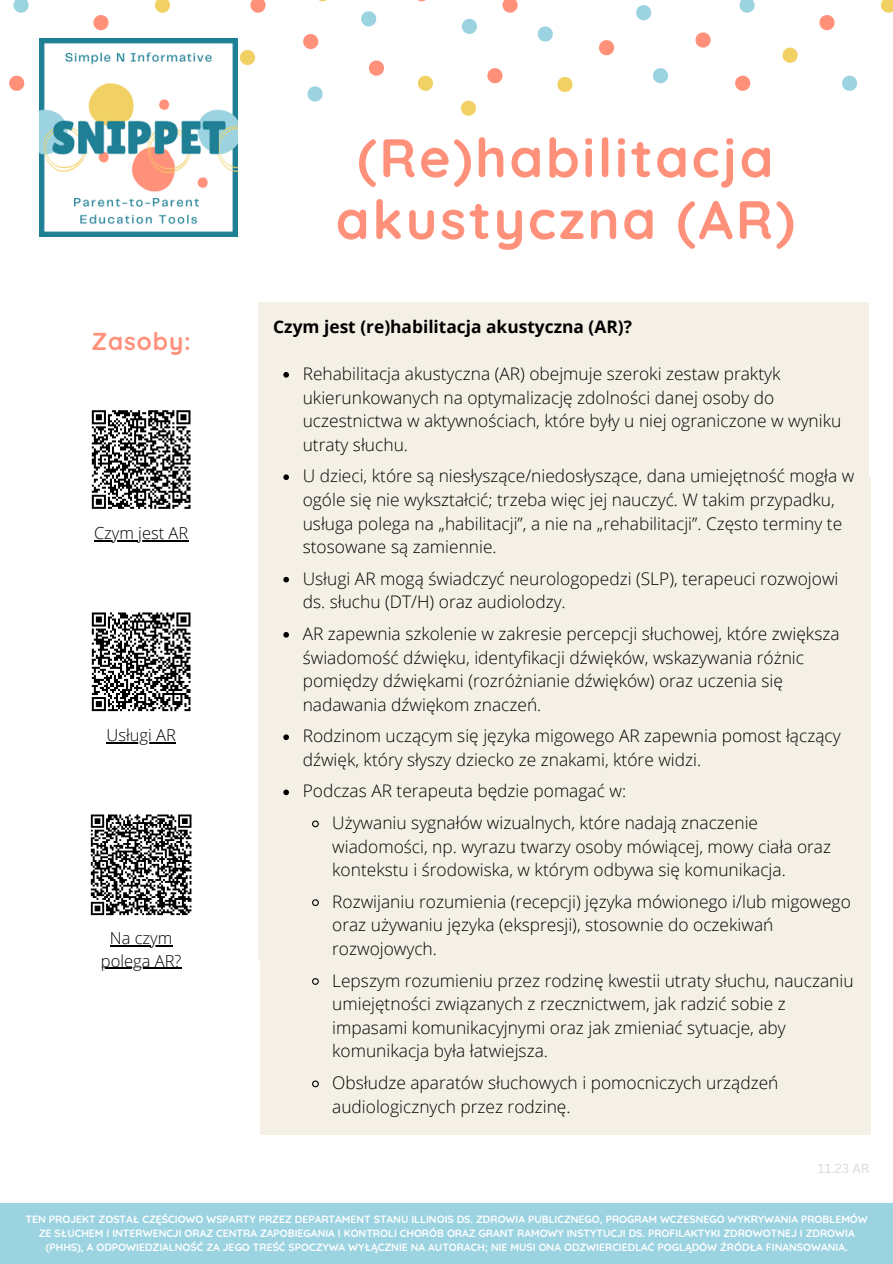
<style>
.page{position:relative;width:893px;height:1264px;background:#fff}
.page>*{position:absolute;margin:0;border:0;box-sizing:border-box;transform-origin:0 0}
.t1{font:700 54px/61.8px "Quicksand";letter-spacing:.05em;color:#ff917b;text-align:center}
.t2{font:700 24.3px "Quicksand";letter-spacing:.04em;color:#ff917b}
.t3{font:300 17.4px/23.7px "Open Sans";color:#000}
.t4{font:700 17.4px "Open Sans";color:#000}
.t5{font:300 16.5px/22.5px "Open Sans";color:#000;text-align:center}
.t6{font:12.75px "Canva Sans";color:#d9d9d9}
.t7{font:700 10.5px/14px "Quicksand";color:#fff;text-align:center}
</style>
<div class="page">
<svg style="left:13px;top:0;width:16px;height:13px"></svg>
<svg style="left:307px;top:86px;width:15px;height:15px"></svg>
<svg style="left:361px;top:11px;width:15px;height:15px"></svg>
<svg style="left:155px;top:0;width:15px;height:13px"></svg>
<svg style="left:240px;top:50px;width:15px;height:15px"></svg>
<svg style="left:418px;top:76px;width:15px;height:15px"></svg>
<svg style="left:9px;top:76px;width:15px;height:15px"></svg>
<svg style="left:250px;top:0;width:15px;height:13px"></svg>
<svg style="left:93px;top:15px;width:15px;height:15px"></svg>
<svg style="left:303px;top:34px;width:15px;height:15px"></svg>
<svg style="left:369px;top:61px;width:15px;height:15px"></svg>
<svg style="left:739px;top:0;width:15px;height:13px"></svg>
<svg style="left:842px;top:76px;width:15px;height:15px"></svg>
<svg style="left:636px;top:5px;width:15px;height:15px"></svg>
<svg style="left:653px;top:68px;width:15px;height:15px"></svg>
<svg style="left:537px;top:26px;width:16px;height:16px"></svg>
<svg style="left:462px;top:19px;width:15px;height:15px"></svg>
<svg style="left:880px;top:0;width:12px;height:13px"></svg>
<svg style="left:557px;top:77px;width:15px;height:15px"></svg>
<svg style="left:461px;top:101px;width:15px;height:15px"></svg>
<svg style="left:782px;top:48px;width:15px;height:15px"></svg>
<svg style="left:695px;top:32px;width:15px;height:16px"></svg>
<svg style="left:735px;top:76px;width:15px;height:15px"></svg>
<svg style="left:487px;top:68px;width:15px;height:15px"></svg>
<svg style="left:502px;top:0;width:15px;height:13px"></svg>
<svg style="left:819px;top:15px;width:15px;height:15px"></svg>
<svg style="left:599px;top:40px;width:15px;height:15px"></svg>
<div style="left:259px;top:302px;width:610px;height:657px;background:#f4f0e5"></div>
<div style="left:0;top:1203px;width:892px;height:60px;background:#9cd3e1"></div>
<div style="left:260px;top:477px;width:610px;height:657px;background:#f4f0e5"></div>
<svg style="left:283px;top:372px;width:6px;height:5px"></svg>
<svg style="left:283px;top:474px;width:6px;height:6px"></svg>
<svg style="left:283px;top:577px;width:6px;height:5px"></svg>
<svg style="left:283px;top:632px;width:6px;height:5px"></svg>
<svg style="left:283px;top:734px;width:6px;height:6px"></svg>
<svg style="left:283px;top:789px;width:6px;height:6px"></svg>
<svg style="left:312px;top:820px;width:7px;height:8px"></svg>
<svg style="left:312px;top:899px;width:7px;height:7px"></svg>
<svg style="left:312px;top:978px;width:7px;height:7px"></svg>
<svg style="left:312px;top:1080px;width:7px;height:8px"></svg>
<img style="left:39px;top:38px;width:198px;height:198px">
<hr style="left:110px;top:945px;width:62px;height:1px;background:#000">
<hr style="left:101px;top:967px;width:80px;height:2px;background:#000">
<hr style="left:106px;top:742px;width:70px;height:1px;background:#000">
<hr style="left:94px;top:540px;width:94px;height:1px;background:#000">
<svg style="left:91px;top:410px;width:100px;height:99px"></svg>
<svg style="left:91px;top:612px;width:100px;height:100px"></svg>
<svg style="left:90px;top:814px;width:102px;height:102px"></svg>
<p class="t2" style="left:91px;top:325px;width:101px">Zasoby:</p>
<p class="t5" style="left:94px;top:521px;width:96px">Czym jest AR</p>
<p class="t5" style="left:106px;top:723px;width:71px">Usługi AR</p>
<p class="t5" style="left:101px;top:926px;width:82px">Na czym polega AR?</p>
<p class="t1" style="left:336px;top:126px;width:460px">(Re)habilitacja akustyczna (AR)</p>
<p class="t4" style="left:273px;top:314px;width:360px">Czym jest (re)habilitacja akustyczna (AR)?</p>
<p class="t3" style="left:303px;top:361px;width:540px">Rehabilitacja akustyczna (AR) obejmuje szeroki zestaw praktyk ukierunkowanych na optymalizację zdolności danej osoby do uczestnictwa w aktywnościach, które były u niej ograniczone w wyniku utraty słuchu.</p>
<p class="t3" style="left:303px;top:463px;width:553px">U dzieci, które są niesłyszące/niedosłyszące, dana umiejętność mogła w ogóle się nie wykształcić; trzeba więc jej nauczyć. W takim przypadku, usługa polega na „habilitacji”, a nie na „rehabilitacji”. Często terminy te stosowane są zamiennie.</p>
<p class="t3" style="left:303px;top:566px;width:537px">Usługi AR mogą świadczyć neurologopedzi (SLP), terapeuci rozwojowi ds. słuchu (DT/H) oraz audiolodzy.</p>
<p class="t3" style="left:303px;top:621px;width:538px">AR zapewnia szkolenie w zakresie percepcji słuchowej, które zwiększa świadomość dźwięku, identyfikacji dźwięków, wskazywania różnic pomiędzy dźwiękami (rozróżnianie dźwięków) oraz uczenia się nadawania dźwiękom znaczeń.</p>
<p class="t3" style="left:303px;top:723px;width:539px">Rodzinom uczącym się języka migowego AR zapewnia pomost łączący dźwięk, który słyszy dziecko ze znakami, które widzi.</p>
<p class="t3" style="left:303px;top:778px;width:325px">Podczas AR terapeuta będzie pomagać w:</p>
<p class="t3" style="left:332px;top:810px;width:500px">Używaniu sygnałów wizualnych, które nadają znaczenie wiadomości, np. wyrazu twarzy osoby mówiącej, mowy ciała oraz kontekstu i środowiska, w którym odbywa się komunikacja.</p>
<p class="t3" style="left:332px;top:889px;width:520px">Rozwijaniu rozumienia (recepcji) języka mówionego i/lub migowego oraz używaniu języka (ekspresji), stosownie do oczekiwań rozwojowych.</p>
<p class="t3" style="left:332px;top:967px;width:523px">Lepszym rozumieniu przez rodzinę kwestii utraty słuchu, nauczaniu umiejętności związanych z rzecznictwem, jak radzić sobie z impasami komunikacyjnymi oraz jak zmieniać sytuacje, aby komunikacja była łatwiejsza.</p>
<p class="t3" style="left:332px;top:1070px;width:448px">Obsłudze aparatów słuchowych i pomocniczych urządzeń audiologicznych przez rodzinę.</p>
<p class="t6" style="left:817px;top:1159px;width:53px">11.23 AR</p>
<p class="t7" style="left:26px;top:1212px;width:843px">TEN PROJEKT ZOSTAŁ CZĘŚCIOWO WSPARTY PRZEZ DEPARTAMENT STANU ILLINOIS DS. ZDROWIA PUBLICZNEGO, PROGRAM WCZESNEGO WYKRYWANIA PROBLEMÓW<br>ZE SŁUCHEM I INTERWENCJI ORAZ CENTRA ZAPOBIEGANIA I KONTROLI CHORÓB ORAZ GRANT RAMOWY INSTYTUCJI DS. PROFILAKTYKI ZDROWOTNEJ I ZDROWIA (PHHS), A ODPOWIEDZIALNOŚĆ ZA JEGO TREŚĆ SPOCZYWA WYŁĄCZNIE NA AUTORACH; NIE MUSI ONA ODZWIERCIEDLAĆ POGLĄDÓW ŹRÓDŁA FINANSOWANIA.</p>
</div>
